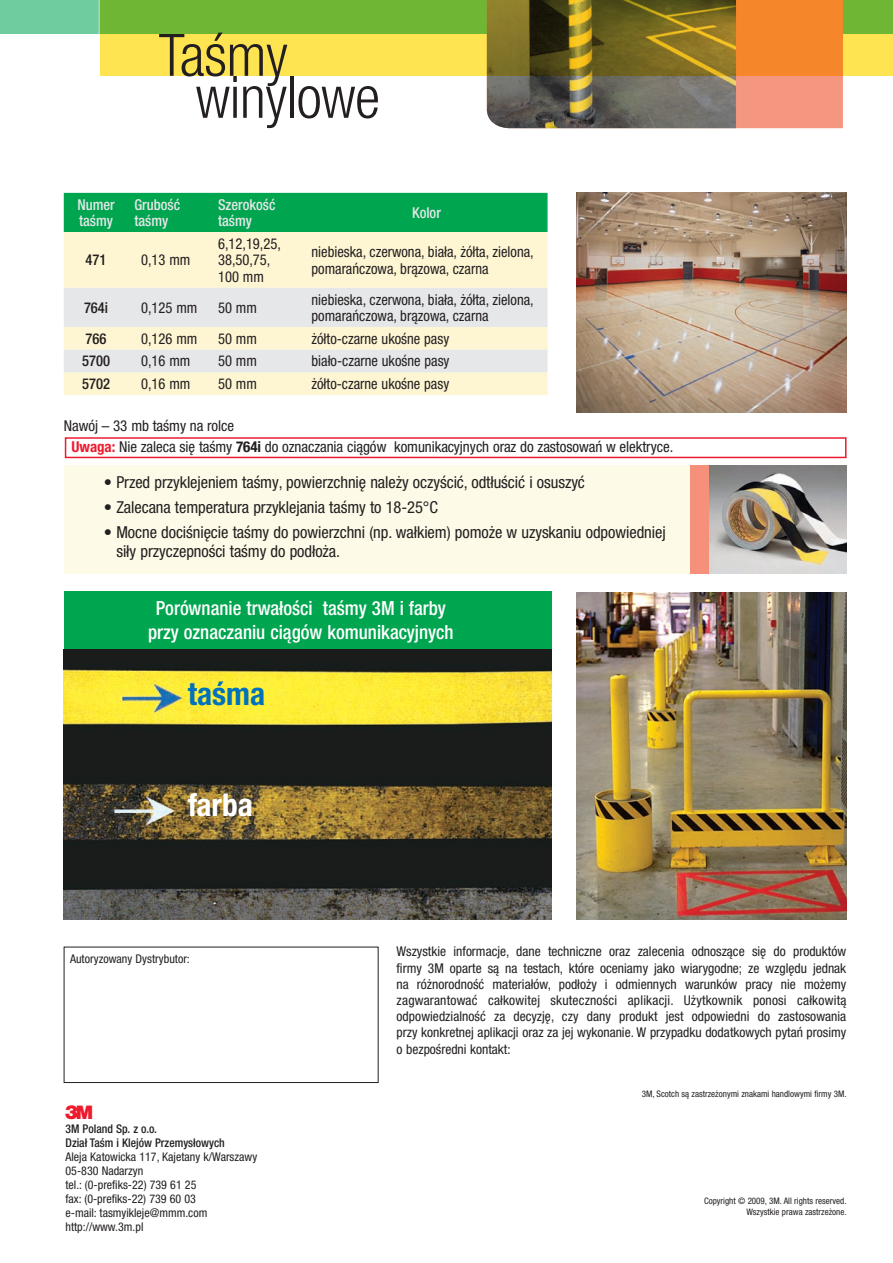
<style>
.page{position:relative;width:893px;height:1263px;background:#fff}
.page>*{position:absolute;margin:0;border:0;box-sizing:border-box;transform-origin:0 0}
.t1{font:300 condensed 58.5px/42px "Helvetica Neue LT Pro";letter-spacing:-.01em;color:#231f20}
.t2{font:700 condensed 31.5px "Helvetica Neue LT Pro";color:#0072bc}
.t3{font:700 condensed 31.5px "Helvetica Neue LT Pro";color:#fff}
.t4{font:500 condensed 19.5px/23.4px "Helvetica Neue LT Pro";color:#fff;text-align:center}
.t5{font:19.5px "Logo 3 M Font";color:#ee1b2d}
.t6{font:condensed 16.5px/18.8px "Helvetica Neue LT Pro";letter-spacing:-.005em;color:#231f20}
.t7{font:condensed 15px/16.5px "Helvetica Neue LT Pro";color:#231f20}
.t8{font:500 condensed 15px/16.5px "Helvetica Neue LT Pro";color:#e6e7e9}
.t9{font:500 condensed 15px "Helvetica Neue LT Pro";color:#231f20}
.t10{font:condensed 13.5px/16.2px "Helvetica Neue LT Pro";color:#231f20;text-align:justify}
.t11{font:condensed 12px/14px "Helvetica Neue LT Pro";color:#231f20}
.t12{font:500 condensed 12px/14px "Helvetica Neue LT Pro";color:#231f20}
.t13{font:condensed 9px/10.8px "Helvetica Neue LT Pro";color:#231f20;text-align:right}
.s1{font-weight:700;color:#ee1b2d}
.s2{font-weight:700}
</style>
<div class="page">
<div style="left:64px;top:947px;width:314px;height:136px;border:1px solid #231f20"></div>
<img style="left:577px;top:192px;width:269px;height:220px">
<div style="left:64px;top:193px;width:484px;height:39px;background:#00a54f"></div>
<div style="left:64px;top:232px;width:484px;height:163px;background:#fef6d3"></div>
<svg style="left:64px;top:288px;width:484px;height:84px;background:#ecebe3"></svg>
<div style="left:64px;top:465px;width:782px;height:109px;background:#fefae8"></div>
<div style="left:691px;top:465px;width:155px;height:109px;background:#f5917b"></div>
<img style="left:709px;top:465px;width:137px;height:109px">
<img style="left:577px;top:592px;width:269px;height:328px">
<div style="left:64px;top:591px;width:488px;height:243px;background:#00a54f"></div>
<img style="left:64px;top:650px;width:488px;height:269px">
<div style="left:0;top:0;width:893px;height:34px;background:#6fcc9f"></div>
<div style="left:736px;top:75px;width:107px;height:53px;background:#f59680"></div>
<img style="left:487px;top:75px;width:249px;height:53px">
<svg style="left:100px;top:0;width:793px;height:75px;background:#aea434"></svg>
<hr style="left:99px;top:0;width:1px;height:79px;background:#fff">
<div style="left:65px;top:437px;width:781px;height:21px;border:2px solid #ee1b2d"></div>
<h1 class="t1" style="left:196px;top:34px;width:186px;text-indent:-37px">Taśmy winylowe</h1>
<p class="t8" style="left:77px;top:196px;width:39px">Numer taśmy</p>
<p class="t8" style="left:134px;top:196px;width:47px">Grubość taśmy</p>
<p class="t8" style="left:218px;top:196px;width:59px">Szerokość taśmy</p>
<p class="t8" style="left:412px;top:204px;width:30px">Kolor</p>
<p class="t9" style="left:86px;top:251px;width:22px">471</p>
<p class="t7" style="left:141px;top:252px;width:51px">0,13 mm</p>
<p class="t7" style="left:218px;top:235px;width:64px">6,12,19,25,<br>38,50,75,<br>100 mm</p>
<p class="t7" style="left:311px;top:243px;width:224px">niebieska, czerwona, biała, żółta, zielona, pomarańczowa, brązowa, czarna</p>
<p class="t9" style="left:84px;top:298px;width:26px">764i</p>
<p class="t7" style="left:141px;top:299px;width:58px">0,125 mm</p>
<p class="t7" style="left:218px;top:299px;width:40px">50 mm</p>
<p class="t7" style="left:311px;top:291px;width:224px">niebieska, czerwona, biała, żółta, zielona, pomarańczowa, brązowa, czarna</p>
<p class="t9" style="left:86px;top:329px;width:22px">766</p>
<p class="t7" style="left:141px;top:330px;width:58px">0,126 mm</p>
<p class="t7" style="left:218px;top:330px;width:40px">50 mm</p>
<p class="t7" style="left:311px;top:330px;width:139px">żółto-czarne ukośne pasy</p>
<p class="t9" style="left:82px;top:352px;width:29px">5700</p>
<p class="t7" style="left:141px;top:353px;width:51px">0,16 mm</p>
<p class="t7" style="left:218px;top:353px;width:40px">50 mm</p>
<p class="t7" style="left:311px;top:353px;width:140px">biało-czarne ukośne pasy</p>
<p class="t9" style="left:82px;top:375px;width:29px">5702</p>
<p class="t7" style="left:141px;top:375px;width:51px">0,16 mm</p>
<p class="t7" style="left:218px;top:375px;width:40px">50 mm</p>
<p class="t7" style="left:311px;top:375px;width:139px">żółto-czarne ukośne pasy</p>
<p class="t7" style="left:72px;top:415px;width:603px;line-height:21px;text-indent:-8px">Nawój – 33 mb taśmy na rolce<br><span class="s1">Uwaga:</span> Nie zaleca się taśmy <span class="s2">764i</span> do oznaczania ciągów komunikacyjnych oraz do zastosowań w elektryce.</p>
<p class="t6" style="left:104px;top:473px;width:483px">• Przed przyklejeniem taśmy, powierzchnię należy oczyścić, odtłuścić i osuszyć</p>
<p class="t6" style="left:104px;top:498px;width:335px">• Zalecana temperatura przyklejania taśmy to 18-25°C</p>
<p class="t6" style="left:116px;top:523px;width:551px;text-indent:-12px">• Mocne dociśnięcie taśmy do powierzchni (np. wałkiem) pomoże w uzyskaniu odpowiedniej siły przyczepności taśmy do podłoża.</p>
<h3 class="t4" style="left:148px;top:596px;width:307px">Porównanie trwałości taśmy 3M i farby przy oznaczaniu ciągów komunikacyjnych</h3>
<h2 class="t2" style="left:188px;top:675px;width:79px">taśma</h2>
<h2 class="t3" style="left:188px;top:786px;width:67px">farba</h2>
<p class="t11" style="left:70px;top:951px;width:121px">Autoryzowany Dystrybutor:</p>
<h3 class="t5" style="left:66px;top:1103px;width:33px">3</h3>
<p class="t12" style="left:66px;top:1122px;width:161px">3M Poland Sp. z o.o.<br>Dział Taśm i Klejów Przemysłowych</p>
<p class="t11" style="left:66px;top:1149px;width:193px">Aleja Katowicka 117, Kajetany k/Warszawy<br>05-830 Nadarzyn<br>tel.: (0-prefiks-22) 739 61 25<br>fax: (0-prefiks-22) 739 60 03<br>e-mail: tasmyikleje@mmm.com http://www.3m.pl</p>
<p class="t10" style="left:396px;top:943px;width:451px">Wszystkie informacje, dane techniczne oraz zalecenia odnoszące się do produktów firmy 3M oparte są na testach, które oceniamy jako wiarygodne; ze względu jednak na różnorodność materiałów, podłoży i odmiennych warunków pracy nie możemy zagwarantować całkowitej skuteczności aplikacji. Użytkownik ponosi całkowitą odpowiedzialność za decyzję, czy dany produkt jest odpowiedni do zastosowania przy konkretnej aplikacji oraz za jej wykonanie. W przypadku dodatkowych pytań prosimy o bezpośredni kontakt:</p>
<p class="t13" style="left:642px;top:1088px;width:206px">3M, Scotch są zastrzeżonymi znakami handlowymi firmy 3M.</p>
<p class="t13" style="left:704px;top:1195px;width:144px">Copyright © 2009, 3M. All rights reserved.<br>Wszystkie prawa zastrzeżone.</p>
</div>
